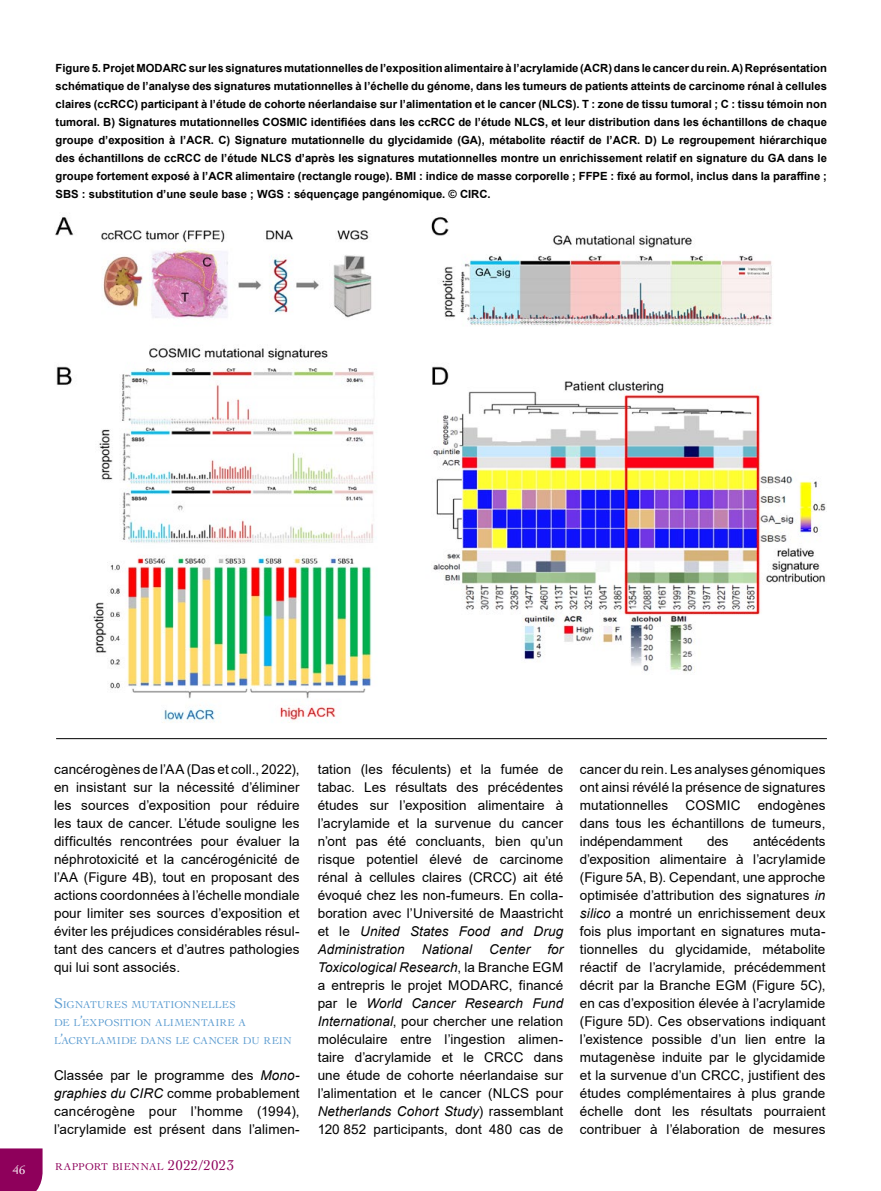
<style>
.page{position:relative;width:881px;height:1191px;background:#fff}
.page>*{position:absolute;margin:0;border:0;box-sizing:border-box;transform-origin:0 0}
.t1{font:13.5px/18px "Arial";letter-spacing:.005em;color:#000;text-align:justify}
.t2{font:italic 13.5px "Arial";letter-spacing:.005em;color:#000}
.t3{font:12.75px "Cochin LT Std";color:#fff}
.t4{font:700 11.25px/18px "Arial";color:#000;text-align:justify}
.t5{font:10.5px/18px "Cochin LT Std";letter-spacing:.01em;color:#5d9dd1}
.t6{font:10.5px "Cochin LT Std";letter-spacing:.025em;color:#8e005b}
.s1{font-size:15px}
.s2{font-style:italic}
</style>
<div class="page">
<div style="left:0;top:1148px;width:43px;height:43px;background:#8e005b"></div>
<img style="left:55px;top:216px;width:771px;height:507px">
<hr style="left:56px;top:738px;width:770px;height:1px;background:#000">
<p class="t4" style="left:56px;top:59px;width:772px">Figure 5. Projet MODARC sur les signatures mutationnelles de l’exposition alimentaire à l’acrylamide (ACR) dans le cancer du rein. A) Représentation schématique de l’analyse des signatures mutationnelles à l’échelle du génome, dans les tumeurs de patients atteints de carcinome rénal à cellules claires (ccRCC) participant à l’étude de cohorte néerlandaise sur l’alimentation et le cancer (NLCS). T : zone de tissu tumoral ; C : tissu témoin non tumoral. B) Signatures mutationnelles COSMIC identifiées dans les ccRCC de l’étude NLCS, et leur distribution dans les échantillons de chaque groupe d’exposition à l’ACR. C) Signature mutationnelle du glycidamide (GA), métabolite réactif de l’ACR. D) Le regroupement hiérarchique des échantillons de ccRCC de l’étude NLCS d’après les signatures mutationnelles montre un enrichissement relatif en signature du GA dans le groupe fortement exposé à l’ACR alimentaire (rectangle rouge). BMI : indice de masse corporelle ; FFPE : fixé au formol, inclus dans la paraffine ; SBS : substitution d’une seule base ; WGS : séquençage pangénomique. © CIRC.</p>
<p class="t1" style="left:54px;top:760px;width:247px">cancérogènes de l’AA (Das et coll., 2022), en insistant sur la nécessité d’éliminer les sources d’exposition pour réduire les taux de cancer. L’étude souligne les difficultés rencontrées pour évaluer la néphrotoxicité et la cancérogénicité de l’AA (Figure 4B), tout en proposant des actions coordonnées à l’échelle mondiale pour limiter ses sources d’exposition et éviter les préjudices considérables résul&shy;tant des cancers et d’autres pathologies qui lui sont associés.</p>
<p class="t5" style="left:54px;top:996px;width:239px"><span class="s1">S</span>IGNATURES MUTATIONNELLES<br>DE L<span class="s1">’</span>EXPOSITION ALIMENTAIRE A<br>L<span class="s1">’</span>ACRYLAMIDE DANS LE CANCER DU REIN</p>
<p class="t1" style="left:54px;top:1066px;width:247px">Classée par le programme des <span class="s2">Mono&shy;graphies du CIRC</span> comme probablement cancérogène pour l’homme (1994), l’acrylamide est présent dans l’alimen-</p>
<p class="t3" style="left:13px;top:1162px;width:14px">46</p>
<p class="t6" style="left:55px;top:1161px;width:180px">RAPPORT BIENNAL <span class="s1">2022/2023</span></p>
<p class="t1" style="left:317px;top:760px;width:247px">tation (les féculents) et la fumée de tabac. Les résultats des précédentes études sur l’exposition alimentaire à l’acrylamide et la survenue du cancer n’ont pas été concluants, bien qu’un risque potentiel élevé de carcinome rénal à cellules claires (CRCC) ait été évoqué chez les non-fumeurs. En colla&shy;boration avec l’Université de Maastricht et le <span class="s2">United States Food and Drug Administration</span></p>
<p class="t1" style="left:317px;top:940px;width:247px;text-indent:229px"><span class="s2">for Toxicological Research</span>, la Branche EGM a entrepris le projet MODARC, financé par le <span class="s2">World Cancer Research Fund International</span>, pour chercher une relation moléculaire entre l’ingestion alimen&shy;taire d’acrylamide et le CRCC dans une étude de cohorte néerlandaise sur l’alimentation et le cancer (NLCS pour <span class="s2">Netherlands Cohort Study</span>) rassemblant 120 852 participants, dont 480 cas de</p>
<p class="t2" style="left:421px;top:940px;width:52px">National</p>
<p class="t2" style="left:489px;top:940px;width:42px">Center</p>
<p class="t1" style="left:579px;top:760px;width:247px">cancer du rein. Les analyses génomiques ont ainsi révélé la présence de signatures mutationnelles</p>
<p class="t1" style="left:685px;top:796px;width:56px">COSMIC</p>
<p class="t1" style="left:579px;top:796px;width:247px;text-indent:178px">endogènes dans tous les échantillons de tumeurs, indépendamment</p>
<p class="t1" style="left:579px;top:832px;width:247px;text-indent:173px">antécédents d’exposition alimentaire à l’acrylamide (Figure 5A, B). Cependant, une approche optimisée d’attribution des signatures <span class="s2">in silico</span> a montré un enrichissement deux fois plus important en signatures muta&shy;tionnelles du glycidamide, métabolite réactif de l’acrylamide, précédemment décrit par la Branche EGM (Figure 5C), en cas d’exposition élevée à l’acrylamide (Figure 5D). Ces observations indiquant l’existence possible d’un lien entre la mutagenèse induite par le glycidamide et la survenue d’un CRCC, justifient des études complémentaires à plus grande échelle dont les résultats pourraient contribuer à l’élaboration de mesures</p>
<p class="t1" style="left:706px;top:832px;width:23px">des</p>
</div>
